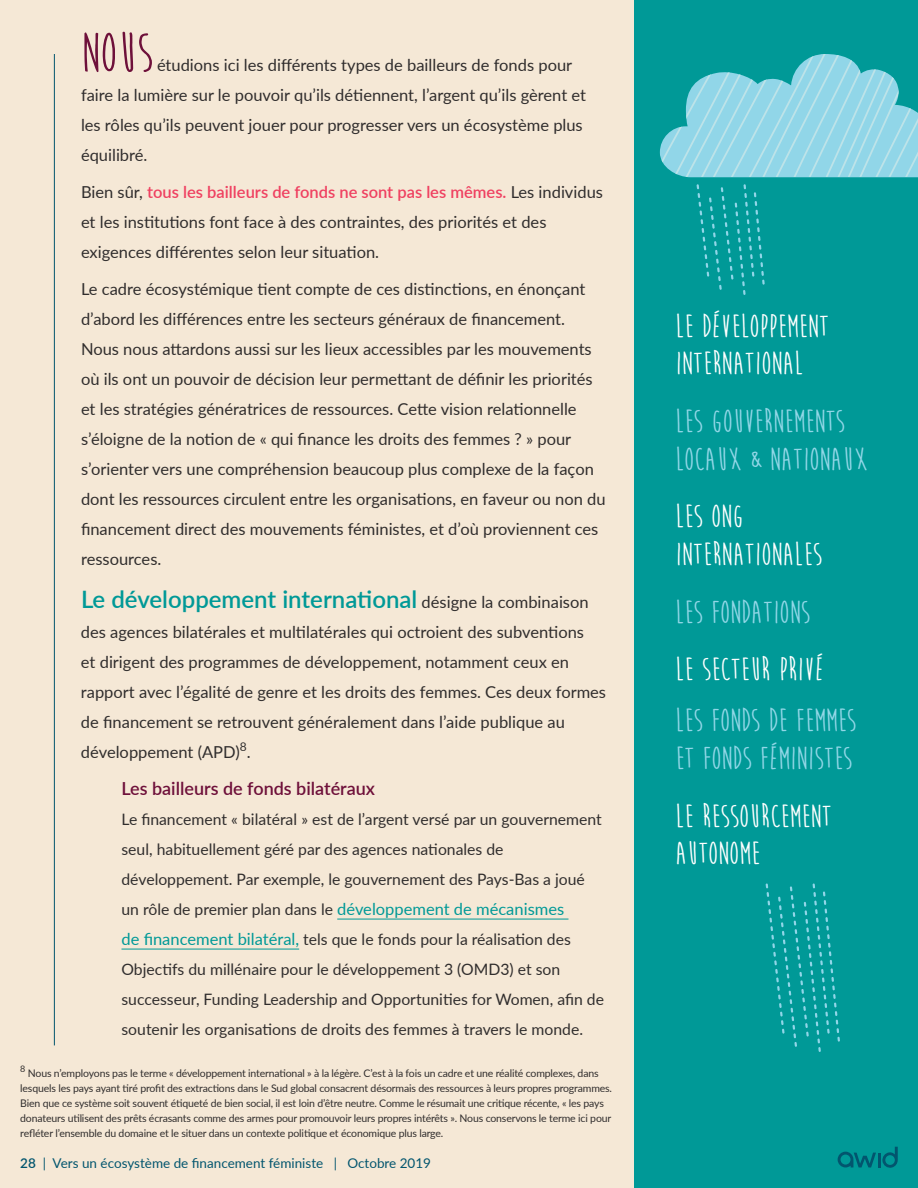
<style>
.page{position:relative;width:918px;height:1188px;background:#f5e8d6}
.page>*{position:absolute;margin:0;border:0;box-sizing:border-box;transform-origin:0 0}
.t1{font:700 57px "Moon Flower";color:#6e103a}
.t2{font:700 33px/37.5px "Moon Flower";color:#fff}
.t3{font:700 33px/37.5px "Moon Flower";color:#92d7e7}
.t4{font:600 24px "Lato";color:#009997}
.t5{font:600 18px "Lato";color:#6e103a}
.t6{font:16.5px/30px "Lato";color:#302d2d}
.t7{font:15.75px/30px "Lato";color:#302d2d}
.t8{font:13.5px "Lato";color:#02556e}
.t9{font:12px "Lato";color:#302d2d}
.t10{font:10.5px/15px "Lato";letter-spacing:-.015em;color:#302d2d}
.s1{font-weight:600;color:#ef4060}
.s2{font-weight:400;font-size:16.5px;color:#302d2d}
.s3{font-size:16.5px;color:#009997}
.s4{font-weight:600}
</style>
<div class="page">
<div style="left:634px;top:0;width:284px;height:1188px;background:#009997"></div>
<svg style="left:838px;top:1147px;width:60px;height:21px"></svg>
<hr style="left:54px;top:54px;width:1px;height:991px;background:#02556e">
<hr style="left:337px;top:919px;width:231px;height:1px;background:#009997">
<hr style="left:122px;top:949px;width:177px;height:1px;background:#009997">
<svg style="left:660px;top:54px;width:258px;height:123px"></svg>
<svg style="left:696px;top:184px;width:69px;height:111px"></svg>
<svg style="left:765px;top:883px;width:75px;height:169px"></svg>
<h1 class="t1" style="left:81px;top:23px;width:73px">NOUS</h1>
<p class="t6" style="left:81px;top:50px;width:507px;text-indent:76px">étudions ici les différents types de bailleurs de fonds pour faire la lumière sur le pouvoir qu’ils détiennent, l’argent qu’ils gèrent et les rôles qu’ils peuvent jouer pour progresser vers un écosystème plus équilibré.</p>
<p class="t6" style="left:81px;top:177px;width:524px">Bien sûr, <span class="s1">tous les bailleurs de fonds ne sont pas les mêmes.</span> Les individus et les institutions font face à des contraintes, des priorités et des exigences différentes selon leur situation.</p>
<p class="t6" style="left:81px;top:273px;width:526px">Le cadre écosystémique tient compte de ces distinctions, en énonçant d’abord les différences entre les secteurs généraux de financement.<br>Nous nous attardons aussi sur les lieux accessibles par les mouvements où ils ont un pouvoir de décision leur permettant de définir les priorités et les stratégies génératrices de ressources. Cette vision relationnelle s’éloigne de la notion de « qui finance les droits des femmes ? » pour s’orienter vers une compréhension beaucoup plus complexe de la façon dont les ressources circulent entre les organisations, en faveur ou non du financement direct des mouvements féministes, et d’où proviennent ces ressources.</p>
<h3 class="t4" style="left:81px;top:582px;width:509px">Le développement international <span class="s2">désigne la combinaison</span></h3>
<p class="t6" style="left:81px;top:617px;width:527px">des agences bilatérales et multilatérales qui octroient des subventions<br>et dirigent des programmes de développement, notamment ceux en rapport avec l’égalité de genre et les droits des femmes. Ces deux formes de financement se retrouvent généralement dans l’aide publique au développement (APD) .</p>
<p class="t9" style="left:240px;top:738px;width:8px">8</p>
<p class="t5" style="left:122px;top:776px;width:255px">Les bailleurs de fonds bilatéraux</p>
<p class="t7" style="left:121px;top:804px;width:484px">Le financement « bilatéral » est de l’argent versé par un gouvernement seul, habituellement géré par des agences nationales de développement. Par exemple, le gouvernement des Pays-Bas a joué un rôle de premier plan dans le <span class="s3">développement de mécanismes<br>de financement bilatéral,</span> tels que le fonds pour la réalisation des Objectifs du millénaire pour le développement 3 (OMD3) et son successeur, Funding Leadership and Opportunities for Women, afin de soutenir les organisations de droits des femmes à travers le monde.</p>
<p class="t10" style="left:20px;top:1065px;width:593px"><sup>8</sup> Nous n’employons pas le terme « développement international » à la légère. C’est à la fois un cadre et une réalité complexes, dans lesquels les pays ayant tiré profit des extractions dans le Sud global consacrent désormais des ressources à leurs propres programmes.<br>Bien que ce système soit souvent étiqueté de bien social, il est loin d’être neutre. Comme le résumait une critique récente, « les pays donateurs utilisent des prêts écrasants comme des armes pour promouvoir leurs propres intérêts ». Nous conservons le terme ici pour refléter l’ensemble du domaine et le situer dans un contexte politique et économique plus large.</p>
<p class="t8" style="left:20px;top:1153px;width:412px"><span class="s4">28</span> | Vers un écosystème de financement féministe | Octobre 2019</p>
<h2 class="t2" style="left:675px;top:308px;width:155px">LE DÉVELOPPEMENT<br>INTERNATIONAL</h2>
<h2 class="t3" style="left:675px;top:403px;width:194px">LES GOUVERNEMENTS<br>LOCAUX &amp; NATIONAUX</h2>
<h2 class="t2" style="left:675px;top:498px;width:149px">LES ONG<br>INTERNATIONALES</h2>
<h2 class="t3" style="left:675px;top:593px;width:136px">LES FONDATIONS</h2>
<h2 class="t2" style="left:675px;top:651px;width:150px">LE SECTEUR PRIVÉ</h2>
<h2 class="t3" style="left:675px;top:702px;width:182px">LES FONDS DE FEMMES<br>ET FONDS FÉMINISTES</h2>
<h2 class="t2" style="left:675px;top:797px;width:158px">LE RESSOURCEMENT<br>AUTONOME</h2>
</div>
